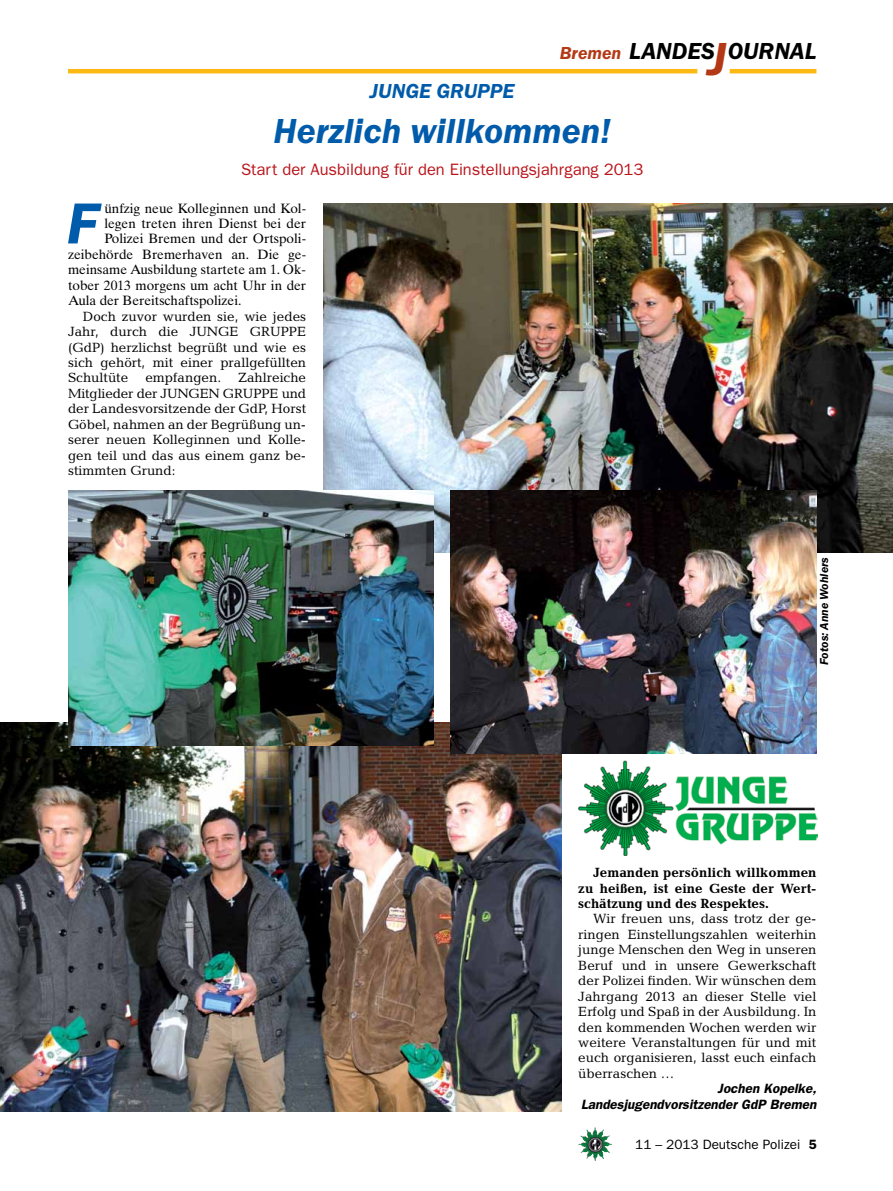
<style>
.page{position:relative;width:893px;height:1191px;background:#fff}
.page>*{position:absolute;margin:0;border:0;box-sizing:border-box;transform-origin:0 0}
.t1{font:italic 600 59.85px "Franklin Gothic Itc T";color:#005baa}
.t2{font:italic 600 36px "Franklin Gothic Itc T";color:#005baa}
.t3{font:italic 600 24px "Franklin Gothic Itc T";color:#000}
.t4{font:italic 600 21px "Franklin Gothic Itc T";color:#005baa}
.t5{font:italic 600 18px "Franklin Gothic Itc T";color:#b33916}
.t6{font:16.5px "Franklin Gothic";color:#ba141a}
.t7{font:13.5px/15.5px "Candida";color:#000;text-align:justify}
.t8{font:13.5px "Times Ten";color:#000}
.t9{font:700 13.5px/15.5px "Candida";color:#000;text-align:justify}
.t10{font:italic 600 13.5px/15.5px "Franklin Gothic";color:#000;text-align:right}
.t11{font:13.5px "Franklin Gothic";color:#000}
.t12{font:italic 600 12px "Franklin Gothic Itc T";color:#000}
.s1{font-size:48px;color:#b33916}
.s2{font-weight:600}
</style>
<div class="page">
<img style="left:578px;top:1127px;width:17px;height:25px">
<hr style="left:730px;top:69px;width:86px;height:4px;background:#fdb913">
<hr style="left:68px;top:69px;width:629px;height:4px;background:#fdb913">
<img style="left:323px;top:203px;width:570px;height:349px">
<img style="left:0;top:722px;width:561px;height:389px">
<img style="left:68px;top:491px;width:366px;height:255px">
<img style="left:451px;top:491px;width:365px;height:262px">
<img style="left:578px;top:761px;width:239px;height:95px">
<h3 class="t5" style="left:560px;top:42px;width:63px">Bremen</h3>
<h3 class="t3" style="left:629px;top:37px;width:189px">LANDES<span class="s1">J</span>OURNAL</h3>
<h3 class="t4" style="left:370px;top:79px;width:23px">Junge</h3>
<h3 class="t4" style="left:436px;top:79px;width:28px">Gruppe</h3>
<h2 class="t2" style="left:274px;top:110px;width:339px">Herzlich willkommen!</h2>
<p class="t6" style="left:241px;top:159px;width:404px">Start der Ausbildung für den Einstellungsjahrgang 2013</p>
<h1 class="t1" style="left:67px;top:189px;width:33px">F</h1>
<p class="t8" style="left:104px;top:200px;width:203px">ünfzig neue Kolleginnen und Kol-</p>
<p class="t8" style="left:104px;top:215px;width:203px">legen treten ihren Dienst bei der</p>
<p class="t8" style="left:104px;top:231px;width:203px">Polizei Bremen und der Ortspoli-</p>
<p class="t8" style="left:68px;top:246px;width:240px">zeibehörde Bremerhaven an. Die ge-</p>
<p class="t8" style="left:68px;top:262px;width:240px">meinsame Ausbildung startete am 1. Ok-</p>
<p class="t8" style="left:68px;top:277px;width:240px">tober 2013 morgens um acht Uhr in der</p>
<p class="t8" style="left:68px;top:293px;width:175px">Aula der Bereitschaftspolizei.</p>
<p class="t7" style="left:68px;top:308px;width:240px;text-indent:15px">Doch zuvor wurden sie, wie jedes Jahr, durch die JUNGE GRUPPE (GdP) herzlichst begrüßt und wie es sich gehört, mit einer prallgefüllten Schultüte</p>
<p class="t7" style="left:68px;top:370px;width:240px;text-indent:170px">Zahlreiche Mitglieder der JUNGEN GRUPPE und der Landesvorsitzende der GdP, Horst Göbel, nahmen an der Begrüßung un&shy;serer neuen Kolleginnen und Kolle&shy;gen teil und das aus einem ganz be&shy;stimmten Grund:</p>
<p class="t7" style="left:145px;top:370px;width:77px">empfangen.</p>
<p class="t12" style="left:817px;top:665px;width:109px;rotate:-90deg">Fotos: Anne Wohlers</p>
<p class="t9" style="left:578px;top:864px;width:240px;text-indent:15px">Jemanden persönlich willkommen zu heißen, ist eine Geste der Wert&shy;schätzung und des Respektes.</p>
<p class="t7" style="left:578px;top:911px;width:240px;text-indent:15px">Wir freuen uns, dass trotz der ge&shy;ringen Einstellungszahlen weiterhin junge Menschen den Weg in unseren Beruf und in unsere Gewerkschaft der Polizei finden. Wir wünschen dem Jahrgang 2013 an dieser Stelle viel Erfolg und Spaß in der Ausbildung. In den kommenden Wochen werden wir weitere Veranstaltungen für und mit euch organisieren, lasst euch einfach überraschen …</p>
<p class="t10" style="left:581px;top:1081px;width:237px">Jochen Kopelke,<br>Landesjugendvorsitzender GdP Bremen</p>
<p class="t11" style="left:635px;top:1136px;width:183px">11 – 2013 Deutsche Polizei <span class="s2">5</span></p>
</div>
